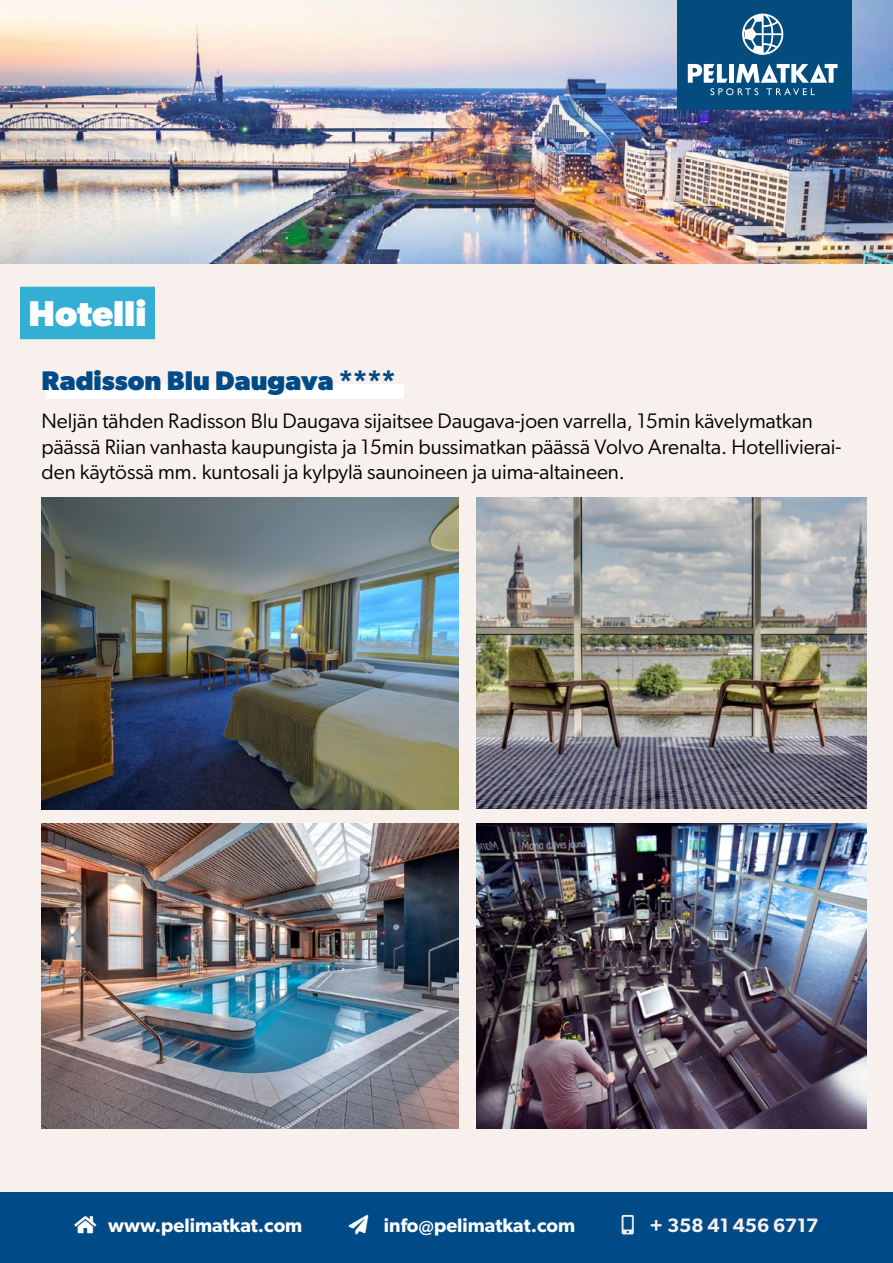
<style>
.page{position:relative;width:893px;height:1263px;background:#f7f0ed}
.page>*{position:absolute;margin:0;border:0;box-sizing:border-box;transform-origin:0 0}
.t1{font:700 36px "Gibson";color:#fff}
.t2{font:700 27px "Gibson";color:#004a87}
.t3{font:21px/25.2px "Gibson";color:#000}
.t4{font:600 19.5px "Gibson";color:#fdfdfe}
.t5{font:600 19.5px "Gibson";color:#fff}
.t6{font:600 19.5px "Gibson";color:#f7f0ed}
.s1{color:#fff}
</style>
<div class="page">
<div style="left:0;top:1193px;width:893px;height:70px;background:#004a87"></div>
<div style="left:20px;top:287px;width:135px;height:52px;background:#33afd4"></div>
<img style="left:41px;top:823px;width:417px;height:305px">
<img style="left:476px;top:823px;width:390px;height:305px">
<img style="left:0;top:0;width:893px;height:264px">
<div style="left:677px;top:0;width:174px;height:109px;background:#044c7e"></div>
<svg style="left:742px;top:14px;width:41px;height:41px"></svg>
<svg style="left:688px;top:64px;width:150px;height:31px"></svg>
<div style="left:46px;top:384px;width:358px;height:15px;background:#fff"></div>
<img style="left:41px;top:497px;width:417px;height:312px">
<img style="left:476px;top:497px;width:390px;height:311px">
<h1 class="t1" style="left:28px;top:293px;width:119px">Hotelli</h1>
<p class="t2" style="left:41px;top:365px;width:356px">Radisson Blu Daugava ****</p>
<p class="t3" style="left:41px;top:408px;width:801px">Neljän tähden Radisson Blu Daugava sijaitsee Daugava-joen varrella, 15min kävelymatkan päässä Riian vanhasta kaupungista ja 15min bussimatkan päässä Volvo Arenalta. Hotellivierai&shy;den käytössä mm. kuntosali ja kylpylä saunoineen ja uima-altaineen.</p>
<p class="t5" style="left:75px;top:1214px;width:229px">★□ www.pelimatkat.com</p>
<p class="t4" style="left:349px;top:1214px;width:228px"><span class="s1">●■</span> info@pelimatkat.com</p>
<p class="t6" style="left:622px;top:1214px;width:198px">□●●▼ + 358 41 456 6717</p>
</div>
